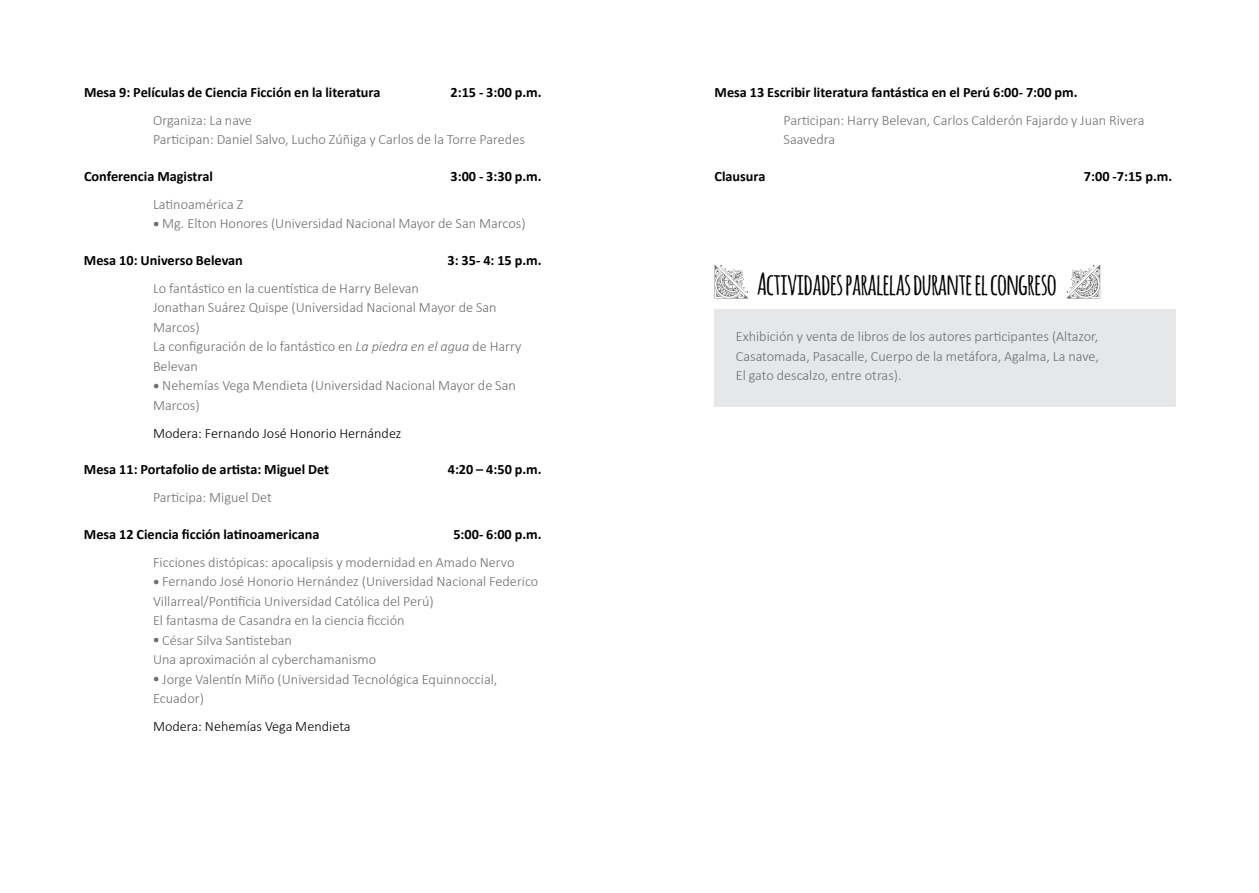
<style>
.page{position:relative;width:1259px;height:893px;background:#fff}
.page>*{position:absolute;margin:0;border:0;box-sizing:border-box;transform-origin:0 0}
.t1{font:700 30px "Amatic";letter-spacing:-.01em;color:#000}
.t2{font:300 14.25px/19.5px "Calibri";color:#6d6e71}
.t3{font:700 14.25px "Calibri";color:#000}
.t4{font:300 14.25px "Calibri";color:#000}
.s1{font-size:10.5px}
.s2{font-style:italic}
</style>
<div class="page">
<div style="left:714px;top:309px;width:462px;height:98px;background:#e6e7e8"></div>
<svg style="left:714px;top:265px;width:34px;height:34px"></svg>
<svg style="left:1066px;top:265px;width:34px;height:34px"></svg>
<p class="t3" style="left:84px;top:83px;width:298px">Mesa 9: Películas de Ciencia Ficción en la literatura</p>
<p class="t3" style="left:450px;top:83px;width:93px">2:15 - 3:00 p.m.</p>
<p class="t2" style="left:153px;top:110px;width:373px">Organiza: La nave<br>Participan: Daniel Salvo, Lucho Zúñiga y Carlos de la Torre Paredes</p>
<p class="t3" style="left:84px;top:167px;width:130px">Conferencia Magistral</p>
<p class="t3" style="left:450px;top:167px;width:93px">3:00 - 3:30 p.m.</p>
<p class="t2" style="left:153px;top:194px;width:92px">Latinoamérica Z</p>
<p class="t2" style="left:153px;top:214px;width:374px"><span class="s1">●</span> Mg. Elton Honores (Universidad Nacional Mayor de San Marcos)</p>
<p class="t3" style="left:84px;top:251px;width:160px">Mesa 10: Universo Belevan</p>
<p class="t3" style="left:447px;top:251px;width:96px">3: 35- 4: 15 p.m.</p>
<p class="t2" style="left:153px;top:278px;width:370px">Lo fantástico en la cuentística de Harry Belevan<br>Jonathan Suárez Quispe (Universidad Nacional Mayor de San Marcos)<br>La configuración de lo fantástico en <span class="s2">La piedra en el agua</span> de Harry Belevan</p>
<p class="t2" style="left:153px;top:376px;width:364px"><span class="s1">●</span> Nehemías Vega Mendieta (Universidad Nacional Mayor de San<br>Marcos)</p>
<p class="t4" style="left:153px;top:424px;width:250px">Modera: Fernando José Honorio Hernández</p>
<p class="t3" style="left:84px;top:460px;width:247px">Mesa 11: Portafolio de artista: Miguel Det</p>
<p class="t3" style="left:448px;top:460px;width:95px">4:20 – 4:50 p.m.</p>
<p class="t2" style="left:153px;top:488px;width:120px">Participa: Miguel Det</p>
<p class="t3" style="left:84px;top:525px;width:237px">Mesa 12 Ciencia ficción latinoamericana</p>
<p class="t3" style="left:453px;top:525px;width:90px">5:00- 6:00 p.m.</p>
<p class="t2" style="left:153px;top:552px;width:363px">Ficciones distópicas: apocalipsis y modernidad en Amado Nervo</p>
<p class="t2" style="left:153px;top:572px;width:387px"><span class="s1">●</span> Fernando José Honorio Hernández (Universidad Nacional Federico<br>Villarreal/Pontificia Universidad Católica del Perú)<br>El fantasma de Casandra en la ciencia ficción</p>
<p class="t2" style="left:153px;top:630px;width:225px"><span class="s1">●</span> César Silva Santisteban<br>Una aproximación al cyberchamanismo</p>
<p class="t2" style="left:153px;top:669px;width:346px"><span class="s1">●</span> Jorge Valentín Miño (Universidad Tecnológica Equinnoccial,<br>Ecuador)</p>
<p class="t4" style="left:153px;top:718px;width:199px">Modera: Nehemías Vega Mendieta</p>
<p class="t3" style="left:714px;top:83px;width:364px">Mesa 13 Escribir literatura fantástica en el Perú 6:00- 7:00 pm.</p>
<p class="t2" style="left:783px;top:110px;width:362px">Participan: Harry Belevan, Carlos Calderón Fajardo y Juan Rivera<br>Saavedra</p>
<p class="t3" style="left:714px;top:167px;width:52px">Clausura</p>
<p class="t3" style="left:1084px;top:167px;width:90px">7:00 -7:15 p.m.</p>
<h1 class="t1" style="left:757px;top:262px;width:301px">Actividades paralelas durante el congreso</h1>
<p class="t2" style="left:736px;top:326px;width:365px;text-align:justify">Exhibición y venta de libros de los autores participantes (Altazor, Casatomada, Pasacalle, Cuerpo de la metáfora, Agalma, La nave, El gato descalzo, entre otras).</p>
</div>
